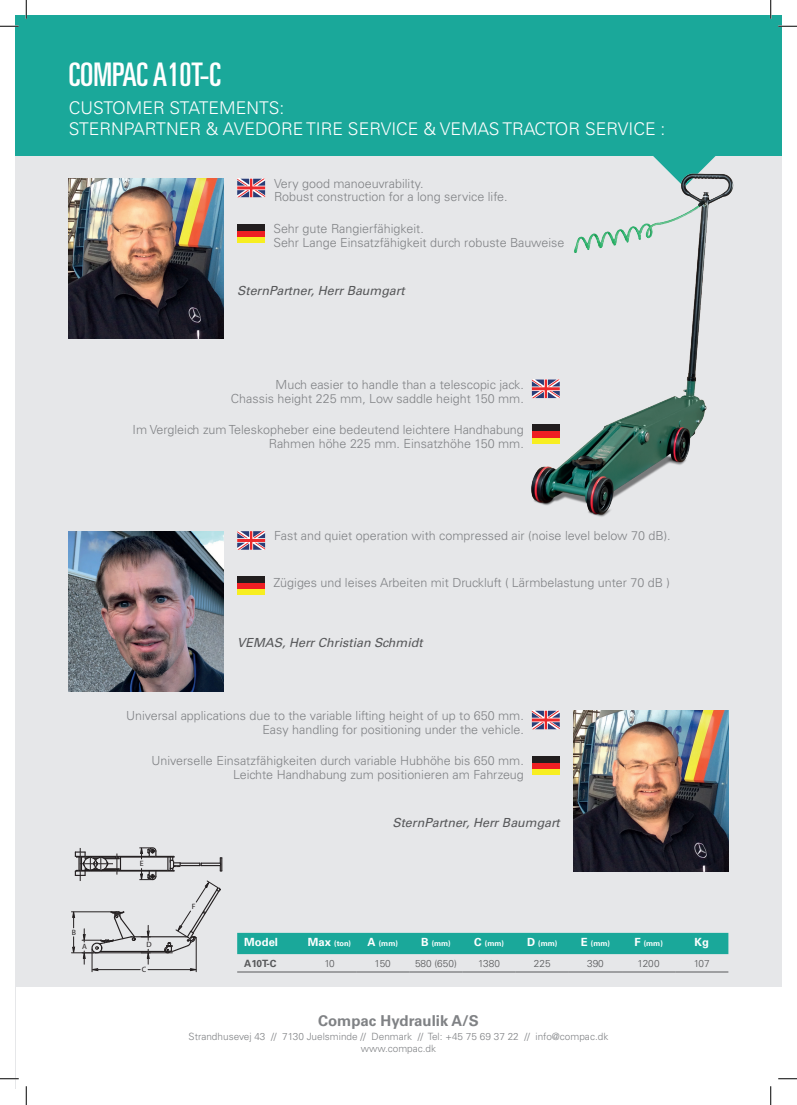
<style>
.page{position:relative;width:797px;height:1105px;background:#fff}
.page>*{position:absolute;margin:0;border:0;box-sizing:border-box;transform-origin:0 0}
.t1{font:ultra-condensed 32.5px "Univers LT Std";color:#fff}
.t2{font:300 17.5px/21.2px "Univers";color:#fff}
.t3{font:700 15px "Univers";color:#808285}
.t4{font:300 12.5px/13.8px "Univers";color:#808285;text-align:right}
.t5{font:italic 12.5px "Univers LT Std";color:#57585a}
.t6{font:700 11.25px "Univers LT Std";color:#fff}
.t7{font:300 10px/11.2px "Univers LT Std";color:#808285;text-align:center}
.t8{font:300 10px "Univers LT Std";color:#57585a}
.t9{font:700 10px "Univers LT Std";color:#57585a}
.t10{font:7.75px "Myriad Pro";color:#231f20}
.t11{font:700 7.5px "Univers LT Std";color:#fff}
.s1{font-size:11.25px}
</style>
<div class="page">
<div style="left:16px;top:16px;width:765px;height:1073px;background:#e6e7e9"></div>
<div style="left:16px;top:987px;width:765px;height:102px;background:#fff"></div>
<div style="left:16px;top:16px;width:765px;height:140px;background:#1aa89a"></div>
<img style="left:69px;top:179px;width:154px;height:160px">
<svg style="left:190px;top:968px;width:6px;height:3px"></svg>
<hr style="left:148px;top:969px;width:42px;height:1px;background:#231f20">
<hr style="left:196px;top:939px;width:1px;height:33px;background:#231f20">
<hr style="left:132px;top:936px;width:54px;height:1px;background:#231f20">
<hr style="left:95px;top:952px;width:77px;height:1px;background:#231f20">
<hr style="left:100px;top:951px;width:72px;height:1px;background:#231f20">
<svg style="left:71px;top:911px;width:79px;height:61px"></svg>
<svg style="left:164px;top:880px;width:57px;height:74px"></svg>
<hr style="left:75px;top:870px;width:99px;height:2px;background:#231f20">
<hr style="left:102px;top:856px;width:72px;height:2px;background:#231f20">
<hr style="left:80px;top:848px;width:1px;height:33px;background:#231f20">
<svg style="left:75px;top:851px;width:46px;height:25px"></svg>
<svg style="left:139px;top:868px;width:18px;height:13px"></svg>
<svg style="left:139px;top:847px;width:18px;height:12px"></svg>
<svg style="left:167px;top:856px;width:55px;height:15px"></svg>
<div style="left:237px;top:933px;width:491px;height:21px;background:#1aa89a"></div>
<hr style="left:237px;top:972px;width:66px;height:1px;background:#57585a">
<hr style="left:303px;top:972px;width:53px;height:1px;background:#57585a">
<hr style="left:356px;top:972px;width:53px;height:1px;background:#57585a">
<hr style="left:409px;top:972px;width:53px;height:1px;background:#57585a">
<hr style="left:462px;top:972px;width:53px;height:1px;background:#57585a">
<hr style="left:515px;top:972px;width:54px;height:1px;background:#57585a">
<hr style="left:569px;top:972px;width:53px;height:1px;background:#57585a">
<hr style="left:622px;top:972px;width:53px;height:1px;background:#57585a">
<hr style="left:675px;top:972px;width:53px;height:1px;background:#57585a">
<img style="left:69px;top:531px;width:154px;height:160px">
<svg style="left:237px;top:531px;width:28px;height:19px"></svg>
<div style="left:237px;top:589px;width:28px;height:6px;background:#f7ee21"></div>
<div style="left:237px;top:583px;width:28px;height:6px;background:#ee1f23"></div>
<div style="left:237px;top:576px;width:28px;height:7px;background:#211d1e"></div>
<svg style="left:237px;top:179px;width:28px;height:18px"></svg>
<div style="left:237px;top:236px;width:28px;height:6px;background:#f7ee21"></div>
<div style="left:237px;top:230px;width:28px;height:6px;background:#ee1f23"></div>
<div style="left:237px;top:224px;width:28px;height:6px;background:#211d1e"></div>
<img style="left:574px;top:711px;width:154px;height:160px">
<svg style="left:532px;top:711px;width:28px;height:18px"></svg>
<div style="left:532px;top:768px;width:28px;height:6px;background:#f7ee21"></div>
<div style="left:532px;top:762px;width:28px;height:6px;background:#ee1f23"></div>
<div style="left:532px;top:756px;width:28px;height:6px;background:#211d1e"></div>
<img style="left:531px;top:156px;width:203px;height:361px">
<svg style="left:0;top:25px;width:19px;height:2px"></svg>
<svg style="left:778px;top:25px;width:19px;height:2px"></svg>
<svg style="left:0;top:1078px;width:19px;height:1px"></svg>
<svg style="left:778px;top:1078px;width:19px;height:1px"></svg>
<svg style="left:25px;top:0;width:2px;height:19px"></svg>
<svg style="left:25px;top:1086px;width:2px;height:19px"></svg>
<svg style="left:770px;top:0;width:1px;height:19px"></svg>
<svg style="left:770px;top:1086px;width:1px;height:19px"></svg>
<h1 class="t1" style="left:69px;top:56px;width:153px">COMPAC A10T-C</h1>
<h2 class="t2" style="left:69px;top:97px;width:598px">CUSTOMER STATEMENTS:<br>STERNPARTNER &amp; AVEDORE TIRE SERVICE &amp; VEMAS TRACTOR SERVICE :</h2>
<p class="t4" style="left:274px;top:176px;width:235px;text-align:left">Very good manoeuvrability.<br>Robust construction for a long service life.</p>
<p class="t4" style="left:273px;top:222px;width:292px;text-align:left">Sehr gute Rangierfähigkeit.<br>Sehr Lange Einsatzfähigkeit durch robuste Bauweise</p>
<p class="t5" style="left:237px;top:283px;width:169px">SternPartner, Herr Baumgart</p>
<p class="t4" style="left:231px;top:377px;width:294px">Much easier to handle than a telescopic jack.<br>Chassis height 225 mm, Low saddle height 150 mm.</p>
<p class="t4" style="left:133px;top:422px;width:393px">Im Vergleich zum Teleskopheber eine bedeutend leichtere Handhabung<br>Rahmen höhe 225 mm. Einsatzhöhe 150 mm.</p>
<p class="t4" style="left:274px;top:529px;width:398px">Fast and quiet operation with compressed air (noise level below 70 dB).</p>
<p class="t4" style="left:273px;top:576px;width:398px">Zügiges und leises Arbeiten mit Druckluft ( Lärmbelastung unter 70 dB )</p>
<p class="t5" style="left:237px;top:635px;width:187px">VEMAS, Herr Christian Schmidt</p>
<p class="t4" style="left:126px;top:709px;width:399px">Universal applications due to the variable lifting height of up to 650 mm.<br>Easy handling for positioning under the vehicle.</p>
<p class="t4" style="left:151px;top:754px;width:374px">Universelle Einsatzfähigkeiten durch variable Hubhöhe bis 650 mm.<br>Leichte Handhabung zum positionieren am Fahrzeug</p>
<p class="t10" style="left:72px;top:927px;width:6px">B</p>
<p class="t10" style="left:140px;top:859px;width:5px">E</p>
<p class="t10" style="left:82px;top:942px;width:6px">A</p>
<p class="t10" style="left:146px;top:940px;width:7px">D</p>
<p class="t10" style="left:142px;top:965px;width:6px">C</p>
<p class="t10" style="left:192px;top:901px;width:5px">F</p>
<p class="t5" style="left:392px;top:815px;width:169px">SternPartner, Herr Baumgart</p>
<p class="t6" style="left:244px;top:936px;width:35px">Model</p>
<p class="t11" style="left:308px;top:939px;width:45px"><span class="s1">Max</span> (ton)</p>
<p class="t11" style="left:367px;top:939px;width:32px"><span class="s1">A</span> (mm)</p>
<p class="t11" style="left:421px;top:939px;width:31px"><span class="s1">B</span> (mm)</p>
<p class="t11" style="left:474px;top:939px;width:31px"><span class="s1">C</span> (mm)</p>
<p class="t11" style="left:527px;top:939px;width:32px"><span class="s1">D</span> (mm)</p>
<p class="t11" style="left:581px;top:939px;width:31px"><span class="s1">E</span> (mm)</p>
<p class="t11" style="left:634px;top:939px;width:30px"><span class="s1">F</span> (mm)</p>
<p class="t6" style="left:694px;top:936px;width:16px">Kg</p>
<p class="t9" style="left:244px;top:957px;width:34px">A10T-C</p>
<p class="t8" style="left:324px;top:957px;width:12px">10</p>
<p class="t8" style="left:374px;top:957px;width:18px">150</p>
<p class="t8" style="left:415px;top:957px;width:43px">580 (650)</p>
<p class="t8" style="left:478px;top:957px;width:23px">1380</p>
<p class="t8" style="left:534px;top:957px;width:18px">225</p>
<p class="t8" style="left:587px;top:957px;width:18px">390</p>
<p class="t8" style="left:637px;top:957px;width:23px">1200</p>
<p class="t8" style="left:693px;top:957px;width:17px">107</p>
<p class="t3" style="left:318px;top:1011px;width:162px">Compac Hydraulik A/S</p>
<p class="t7" style="left:189px;top:1031px;width:421px">Strandhusevej 43 // 7130 Juelsminde // Denmark // Tel: +45 75 69 37 22 // info@compac.dk www.compac.dk</p>
</div>
